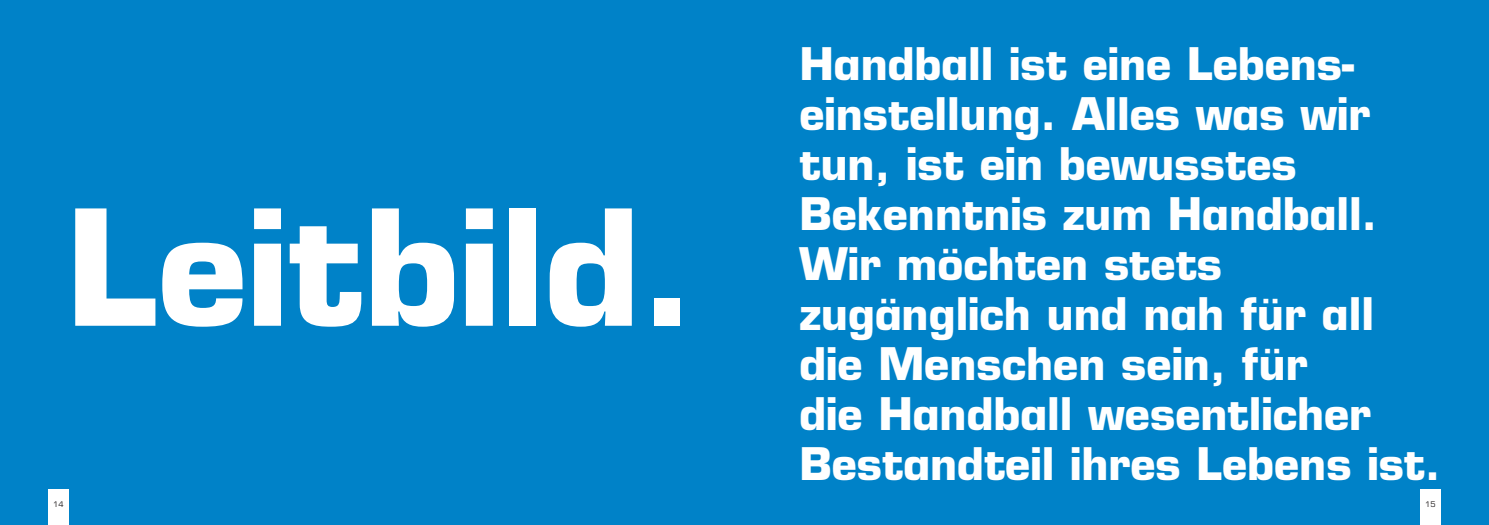
<style>
.page{position:relative;width:1489px;height:525px;background:#fff}
.page>*{position:absolute;margin:0;border:0;box-sizing:border-box;transform-origin:0 0}
.t1{font:700 156.25px "Kempastile";color:#fff}
.t2{font:700 43.75px/50px "Kempastile";color:#fff}
.t3{font:7.5px "Eurostile";color:#231f20}
</style>
<div class="page">
<div style="left:0;top:0;width:1488px;height:524px;background:#0082c8"></div>
<div style="left:48px;top:489px;width:21px;height:35px;background:#fff"></div>
<div style="left:1419px;top:489px;width:21px;height:35px;background:#fff"></div>
<h1 class="t1" style="left:66px;top:171px;width:632px">Leitbild.</h1>
<p class="t2" style="left:799px;top:38px;width:643px">Handball ist eine Lebens&shy;einstellung. Alles was wir tun, ist ein bewusstes<br>Bekenntnis zum Handball.<br>Wir möchten stets zugänglich und nah für all die Menschen sein, für<br>die Handball wesentlicher<br>Bestandteil ihres Lebens ist.</p>
<p class="t3" style="left:53px;top:499px;width:12px">14</p>
<p class="t3" style="left:1425px;top:499px;width:12px">15</p>
</div>
